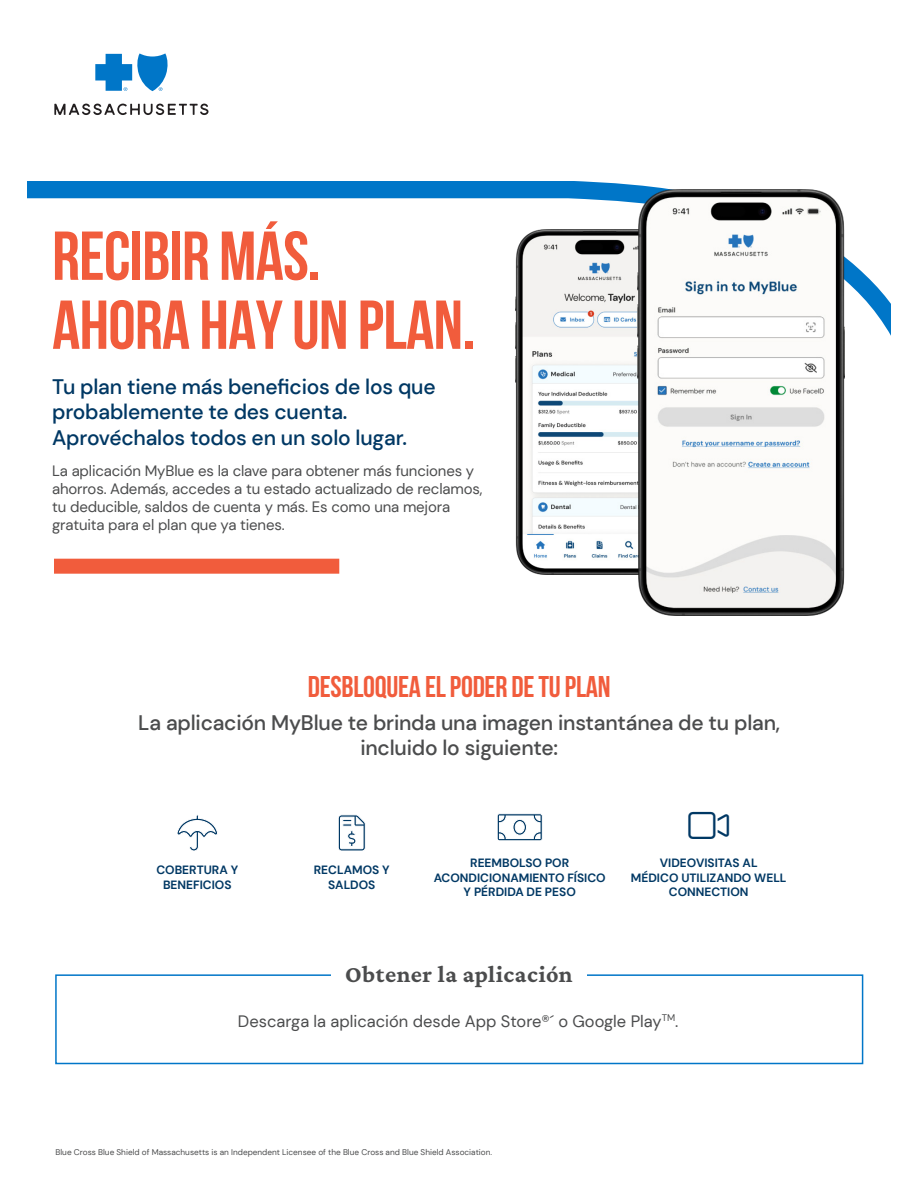
<style>
.page{position:relative;width:918px;height:1188px;background:#fff}
.page>*{position:absolute;margin:0;border:0;box-sizing:border-box;transform-origin:0 0}
.Page_Head{font:700 69px "Bebas Neue";letter-spacing:-.01em;color:#f15c3c}
.Page_Head-2{font:700 30px "Bebas Neue";letter-spacing:-.01em;color:#f15c3c}
.SUBHEAD{font:200 24px "Crimson Pro";letter-spacing:.02em;color:#4b4c4d}
.Page_Head-3{font:500 21px/25.2px "DM Sans";letter-spacing:-.01em;color:#003864}
.Page_Head-4{font:500 21px/25.2px "DM Sans";letter-spacing:-.01em;color:#4b4c4d;text-align:center}
.t1{font:16.5px "DM Sans";color:#4b4c4d}
.Page_Head-5{font:15px/18px "DM Sans";letter-spacing:-.01em;color:#4b4c4d}
.t2{font:700 12px/14.4px "DM Sans";color:#003864;text-align:center}
.t3{font:8.25px "DM Sans";color:#4b4c4d}
</style>
<div class="page">
<svg style="left:177px;top:815px;width:41px;height:36px"></svg>
<svg style="left:338px;top:814px;width:28px;height:37px"></svg>
<svg style="left:497px;top:813px;width:46px;height:28px"></svg>
<svg style="left:27px;top:181px;width:864px;height:225px"></svg>
<svg style="left:55px;top:974px;width:809px;height:91px"></svg>
<div style="left:331px;top:953px;width:256px;height:35px;background:#fff"></div>
<div style="left:54px;top:559px;width:285px;height:15px;background:#f15c3c"></div>
<svg style="left:95px;top:53px;width:73px;height:38px"></svg>
<svg style="left:54px;top:104px;width:155px;height:11px"></svg>
<img style="left:516px;top:229px;width:121px;height:346px">
<img style="left:637px;top:189px;width:207px;height:426px">
<p class="Page_Head" style="left:52px;top:218px;width:270px">RECIBIR MÁS.</p>
<p class="Page_Head" style="left:52px;top:287px;width:424px">AHORA HAY UN PLAN.</p>
<p class="Page_Head-3" style="left:52px;top:374px;width:385px">Tu plan tiene más beneficios de los que probablemente te des cuenta.<br>Aprovéchalos todos en un solo lugar.</p>
<p class="Page_Head-5" style="left:52px;top:462px;width:432px">La aplicación MyBlue es la clave para obtener más funciones y ahorros. Además, accedes a tu estado actualizado de reclamos, tu deducible, saldos de cuenta y más. Es como una mejora gratuita para el plan que ya tienes.</p>
<p class="Page_Head-2" style="left:308px;top:670px;width:304px">DESBLOQUEA EL PODER DE TU PLAN</p>
<p class="Page_Head-4" style="left:138px;top:710px;width:643px">La aplicación MyBlue te brinda una imagen instantánea de tu plan, incluido lo siguiente:</p>
<p class="t2" style="left:156px;top:863px;width:83px">COBERTURA Y<br>BENEFICIOS</p>
<p class="t2" style="left:314px;top:863px;width:77px">RECLAMOS Y<br>SALDOS</p>
<p class="t2" style="left:434px;top:856px;width:174px">REEMBOLSO POR<br>ACONDICIONAMIENTO FÍSICO<br>Y PÉRDIDA DE PESO</p>
<p class="t2" style="left:631px;top:856px;width:157px">VIDEOVISITAS AL<br>MÉDICO UTILIZANDO WELL<br>CONNECTION</p>
<p class="SUBHEAD" style="left:345px;top:959px;width:229px">Obtener la aplicación</p>
<p class="t1" style="left:238px;top:1011px;width:442px">Descarga la aplicación desde App Store®´ o Google Play<sup>TM</sup>.</p>
<p class="t3" style="left:56px;top:1147px;width:438px">Blue Cross Blue Shield of Massachusetts is an Independent Licensee of the Blue Cross and Blue Shield Association.</p>
</div>
